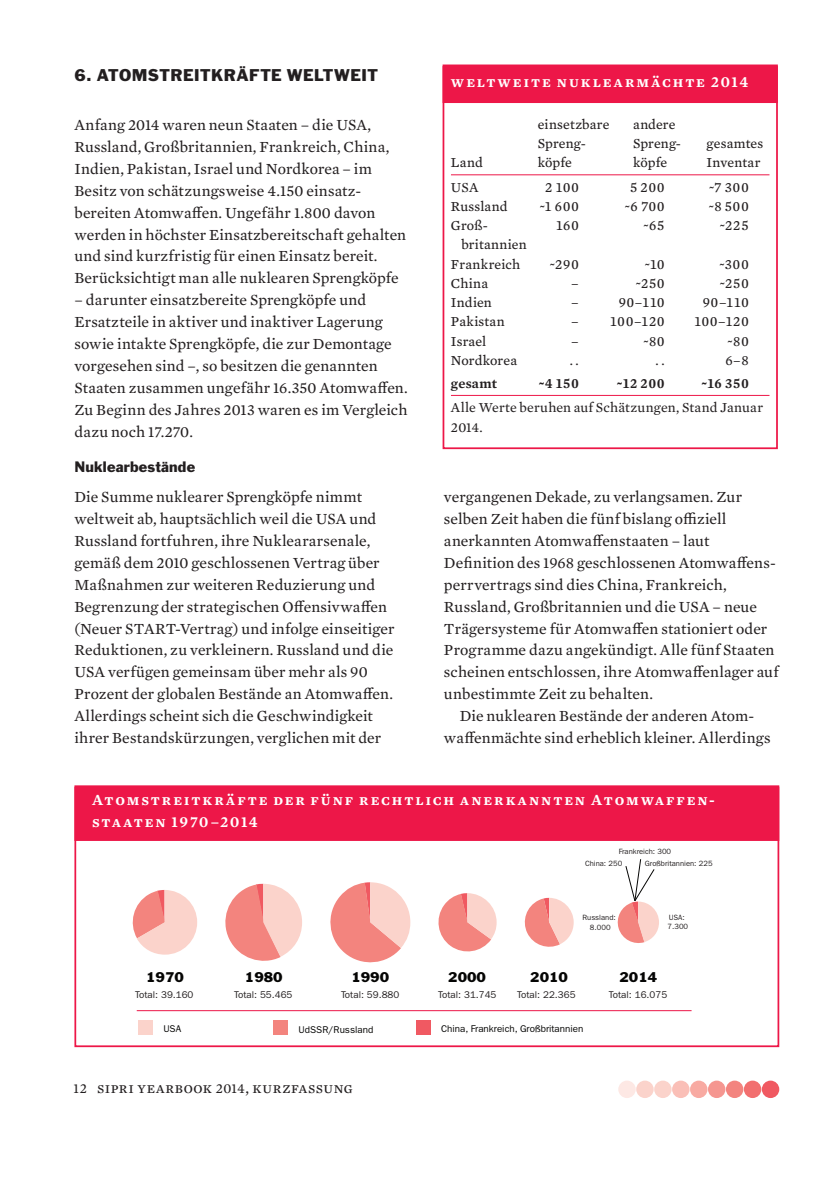
<style>
.page{position:relative;width:819px;height:1201px;background:#fff}
.page>*{position:absolute;margin:0;border:0;box-sizing:border-box;transform-origin:0 0}
.t1{font:15.75px/21.9px "Mercury Text G2";letter-spacing:.005em;color:#231f20}
.t2{font:600 15.75px/21.9px "Mercury Text G3";letter-spacing:.12em;color:#fff}
.t3{font:15.75px "Mercury Text G2";letter-spacing:.04em;color:#231f20}
.t4{font:15.75px "Franklin Gothic";letter-spacing:.025em;color:#231f20}
.t5{font:14px/19.2px "Mercury Text G3";letter-spacing:.01em;color:#231f20}
.t6{font:14px "Mercury Numeric G3";letter-spacing:.065em;color:#231f20}
.t7{font:14px/19.2px "Mercury Text G2";color:#231f20}
.t8{font:600 14px "Mercury Numeric G3";letter-spacing:.065em;color:#231f20}
.t9{font:14px "Franklin Gothic";letter-spacing:.015em;color:#231f20}
.t10{font:600 14px "Mercury Text G3";color:#231f20}
.t11{font:13.12px "Franklin Gothic";color:#050504}
.t12{font:9.8px "Franklin Gothic";color:#231f20}
.t13{font:9.8px "Franklin Gothic";color:#050504}
.t14{font:7.7px/9.1px "Franklin Gothic";color:#231f20}
.s1{font-family:"Mercury Text G3"}
.s2{font-family:"Mercury Numeric G3"}
.s3{font-size:14px}
</style>
<div class="page">
<div style="left:618px;top:1080px;width:17px;height:18px;background:#fde8e4;border-radius:50%"></div>
<div style="left:636px;top:1080px;width:17px;height:18px;background:#fbd3cb;border-radius:50%"></div>
<div style="left:654px;top:1080px;width:17px;height:18px;background:#fbd3cb;border-radius:50%"></div>
<div style="left:672px;top:1080px;width:17px;height:18px;background:#fabfb7;border-radius:50%"></div>
<div style="left:690px;top:1080px;width:17px;height:18px;background:#f8aaa2;border-radius:50%"></div>
<div style="left:708px;top:1080px;width:17px;height:18px;background:#f59690;border-radius:50%"></div>
<div style="left:726px;top:1080px;width:17px;height:18px;background:#f3847f;border-radius:50%"></div>
<div style="left:743px;top:1080px;width:18px;height:18px;background:#f26f6f;border-radius:50%"></div>
<div style="left:761px;top:1080px;width:18px;height:18px;background:#f05961;border-radius:50%"></div>
<div style="left:442px;top:66px;width:335px;height:383px;border:2px solid #ed1748"></div>
<div style="left:443px;top:65px;width:334px;height:37px;background:#ed1748"></div>
<div style="left:442px;top:64px;width:335px;height:39px;border:2px solid #ed1748"></div>
<hr style="left:451px;top:174px;width:318px;height:1px;background:#ed1748">
<hr style="left:451px;top:395px;width:318px;height:1px;background:#ed1748">
<div style="left:416px;top:1020px;width:14px;height:14px;background:#f05962"></div>
<div style="left:274px;top:1020px;width:14px;height:14px;background:#f3847e"></div>
<div style="left:138px;top:1020px;width:14px;height:14px;background:#fbd3cb"></div>
<svg style="left:330px;top:882px;width:80px;height:81px"></svg>
<svg style="left:438px;top:893px;width:58px;height:59px"></svg>
<svg style="left:524px;top:897px;width:49px;height:50px"></svg>
<svg style="left:133px;top:890px;width:64px;height:64px"></svg>
<svg style="left:225px;top:883px;width:77px;height:78px"></svg>
<svg style="left:617px;top:859px;width:42px;height:84px"></svg>
<hr style="left:137px;top:1010px;width:554px;height:1px;background:#ed1748">
<div style="left:75px;top:786px;width:703px;height:54px;background:#ed1748"></div>
<div style="left:74px;top:785px;width:705px;height:56px;border:2px solid #ed1748"></div>
<p class="t4" style="left:74px;top:69px;width:305px">6. ATOMSTREITKRÄFTE WELTWEIT</p>
<p class="t1" style="left:74px;top:115px;width:333px">Anfang 2014 waren neun Staaten – die USA, Russland, Großbritannien, Frankreich, China, Indien, Pakistan, Israel und Nordkorea – im Besitz von schätzungsweise 4.150 einsatz&shy;bereiten Atomwaffen. Ungefähr 1.800 davon werden in höchster Einsatzbereitschaft gehalten und sind kurzfristig für einen Einsatz bereit.<br>Berücksichtigt man alle nuklearen Sprengköpfe</p>
<p class="t1" style="left:74px;top:290px;width:335px">– darunter einsatzbereite Sprengköpfe und Ersatzteile in aktiver und inaktiver Lagerung sowie intakte Sprengköpfe, die zur Demontage vorgesehen sind –, so besitzen die genannten Staaten zusammen ungefähr 16.350 Atomwaffen.<br>Zu Beginn des Jahres 2013 waren es im Vergleich dazu noch 17.270.</p>
<p class="t9" style="left:74px;top:461px;width:122px">Nuklearbestände</p>
<p class="t1" style="left:74px;top:487px;width:321px">Die Summe nuklearer Sprengköpfe nimmt weltweit ab, hauptsächlich weil die USA und Russland fortfuhren, ihre Nukleararsenale, gemäß dem 2010 geschlossenen Vertrag über Maßnahmen zur weiteren Reduzierung und Begrenzung der strategischen Offensivwaffen (Neuer START-Vertrag) und infolge einseitiger Reduktionen, zu verkleinern. Russland und die USA verfügen gemeinsam über mehr als 90<br>Prozent der globalen Bestände an Atomwaffen.<br>Allerdings scheint sich die Geschwindigkeit ihrer Bestandskürzungen, verglichen mit der</p>
<p class="t1" style="left:444px;top:487px;width:299px">vergangenen Dekade, zu verlangsamen. Zur</p>
<p class="t2" style="left:451px;top:70px;width:299px">weltweite nuklearmächte 2014</p>
<p class="t5" style="left:538px;top:115px;width:73px">einsetzbare</p>
<p class="t5" style="left:633px;top:115px;width:44px">andere</p>
<p class="t5" style="left:538px;top:134px;width:49px">Spreng-</p>
<p class="t5" style="left:633px;top:134px;width:49px">Spreng-</p>
<p class="t5" style="left:706px;top:134px;width:58px">gesamtes</p>
<p class="t5" style="left:451px;top:154px;width:33px">Land</p>
<p class="t5" style="left:538px;top:154px;width:36px">köpfe</p>
<p class="t5" style="left:633px;top:154px;width:36px">köpfe</p>
<p class="t5" style="left:706px;top:154px;width:55px">Inventar</p>
<p class="t7" style="left:451px;top:178px;width:29px">USA</p>
<p class="t6" style="left:545px;top:178px;width:35px">2 100</p>
<p class="t6" style="left:630px;top:178px;width:36px">5 200</p>
<p class="t6" style="left:709px;top:178px;width:41px"><span class="s1">~</span>7 300</p>
<p class="t5" style="left:451px;top:197px;width:58px">Russland</p>
<p class="t6" style="left:539px;top:197px;width:41px"><span class="s1">~</span>1 600</p>
<p class="t6" style="left:624px;top:197px;width:41px"><span class="s1">~</span>6 700</p>
<p class="t6" style="left:708px;top:197px;width:41px"><span class="s1">~</span>8 500</p>
<p class="t5" style="left:451px;top:217px;width:39px">Groß-</p>
<p class="t6" style="left:556px;top:217px;width:24px">160</p>
<p class="t6" style="left:643px;top:217px;width:23px"><span class="s1">~</span>65</p>
<p class="t6" style="left:720px;top:217px;width:30px"><span class="s1">~</span>225</p>
<p class="t5" style="left:451px;top:236px;width:77px;text-indent:10px">britannien<br>Frankreich</p>
<p class="t6" style="left:550px;top:255px;width:30px"><span class="s1">~</span>290</p>
<p class="t6" style="left:644px;top:255px;width:21px"><span class="s1">~</span>10</p>
<p class="t6" style="left:719px;top:255px;width:31px"><span class="s1">~</span>300</p>
<p class="t5" style="left:451px;top:274px;width:39px">China</p>
<p class="t5" style="left:571px;top:274px;width:9px">–</p>
<p class="t6" style="left:635px;top:274px;width:30px"><span class="s1">~</span>250</p>
<p class="t6" style="left:719px;top:274px;width:30px"><span class="s1">~</span>250</p>
<p class="t5" style="left:451px;top:294px;width:42px">Indien</p>
<p class="t5" style="left:571px;top:294px;width:9px">–</p>
<p class="t6" style="left:618px;top:294px;width:47px">90<span class="s1">–</span>110</p>
<p class="t6" style="left:702px;top:294px;width:47px">90<span class="s1">–</span>110</p>
<p class="t5" style="left:451px;top:313px;width:55px">Pakistan</p>
<p class="t6" style="left:571px;top:313px;width:95px"><span class="s1">–</span> 100<span class="s1">–</span>120</p>
<p class="t6" style="left:694px;top:313px;width:56px">100<span class="s1">–</span>120</p>
<p class="t5" style="left:451px;top:332px;width:37px">Israel</p>
<p class="t5" style="left:571px;top:332px;width:9px">–</p>
<p class="t6" style="left:643px;top:332px;width:23px"><span class="s1">~</span>80</p>
<p class="t6" style="left:727px;top:332px;width:23px"><span class="s1">~</span>80</p>
<p class="t5" style="left:451px;top:351px;width:67px">Nordkorea</p>
<p class="t5" style="left:569px;top:351px;width:11px">. .</p>
<p class="t5" style="left:655px;top:351px;width:11px">. .</p>
<p class="t5" style="left:725px;top:351px;width:25px">6–<span class="s2">8</span></p>
<p class="t10" style="left:451px;top:375px;width:48px">gesamt</p>
<p class="t8" style="left:538px;top:374px;width:42px"><span class="s1">~</span>4 150</p>
<p class="t8" style="left:617px;top:374px;width:49px"><span class="s1">~</span>12 200</p>
<p class="t8" style="left:701px;top:374px;width:49px"><span class="s1">~</span>16 350</p>
<p class="t7" style="left:451px;top:399px;width:314px">Alle Werte beruhen auf Schätzungen, Stand Januar<br>2014.</p>
<p class="t1" style="left:444px;top:509px;width:284px">selben Zeit haben die fünf bislang offiziell</p>
<p class="t1" style="left:444px;top:531px;width:267px">anerkannten Atomwaffenstaaten – laut</p>
<p class="t1" style="left:444px;top:552px;width:333px">Definition des 1968 geschlossenen Atomwaffens-</p>
<p class="t1" style="left:444px;top:574px;width:284px">perrvertrags sind dies China, Frankreich,</p>
<p class="t1" style="left:444px;top:596px;width:314px">Russland, Großbritannien und die USA – neue</p>
<p class="t1" style="left:444px;top:618px;width:325px">Trägersysteme für Atomwaffen stationiert oder</p>
<p class="t1" style="left:444px;top:640px;width:332px">Programme dazu angekündigt. Alle fünf Staaten</p>
<p class="t1" style="left:444px;top:662px;width:337px">scheinen entschlossen, ihre Atomwaffenlager auf</p>
<p class="t1" style="left:444px;top:684px;width:210px">unbestimmte Zeit zu behalten.</p>
<p class="t1" style="left:459px;top:706px;width:296px">Die nuklearen Bestände der anderen Atom-</p>
<p class="t1" style="left:444px;top:727px;width:328px">waffenmächte sind erheblich kleiner. Allerdings</p>
<p class="t2" style="left:92px;top:788px;width:624px">Atomstreitkräfte der fünf rechtlich anerkannten Atomwaffen&shy;staaten 1970–2014</p>
<p class="t14" style="left:645px;top:845px;width:69px;line-height:12.4px;text-indent:-26px">Frankreich: 300<br>Großbritannien: 225</p>
<p class="t14" style="left:585px;top:859px;width:39px">China: 250</p>
<p class="t14" style="left:582px;top:913px;width:35px;text-align:center">Russland:<br>8.000</p>
<p class="t14" style="left:667px;top:913px;width:22px">USA:<br>7.300</p>
<p class="t11" style="left:146px;top:972px;width:39px">1970</p>
<p class="t11" style="left:351px;top:972px;width:39px">1990</p>
<p class="t11" style="left:448px;top:972px;width:39px">2000</p>
<p class="t11" style="left:530px;top:972px;width:39px">2010</p>
<p class="t11" style="left:619px;top:972px;width:39px">2014</p>
<p class="t12" style="left:135px;top:991px;width:60px">Total: 39.160</p>
<p class="t11" style="left:245px;top:972px;width:39px">1980</p>
<p class="t12" style="left:234px;top:991px;width:60px">Total: 55.465</p>
<p class="t12" style="left:341px;top:991px;width:60px">Total: 59.880</p>
<p class="t12" style="left:438px;top:991px;width:60px">Total: 31.745</p>
<p class="t12" style="left:517px;top:991px;width:60px">Total: 22.365</p>
<p class="t12" style="left:609px;top:991px;width:60px">Total: 16.075</p>
<p class="t13" style="left:163px;top:1025px;width:19px">USA</p>
<p class="t13" style="left:298px;top:1025px;width:76px">UdSSR/Russland</p>
<p class="t13" style="left:441px;top:1025px;width:144px">China, Frankreich, Großbritannien</p>
<p class="t3" style="left:73px;top:1081px;width:281px"><span class="s3">12</span> sipri yearbook <span class="s3">2014</span>, kurzfassung</p>
</div>
